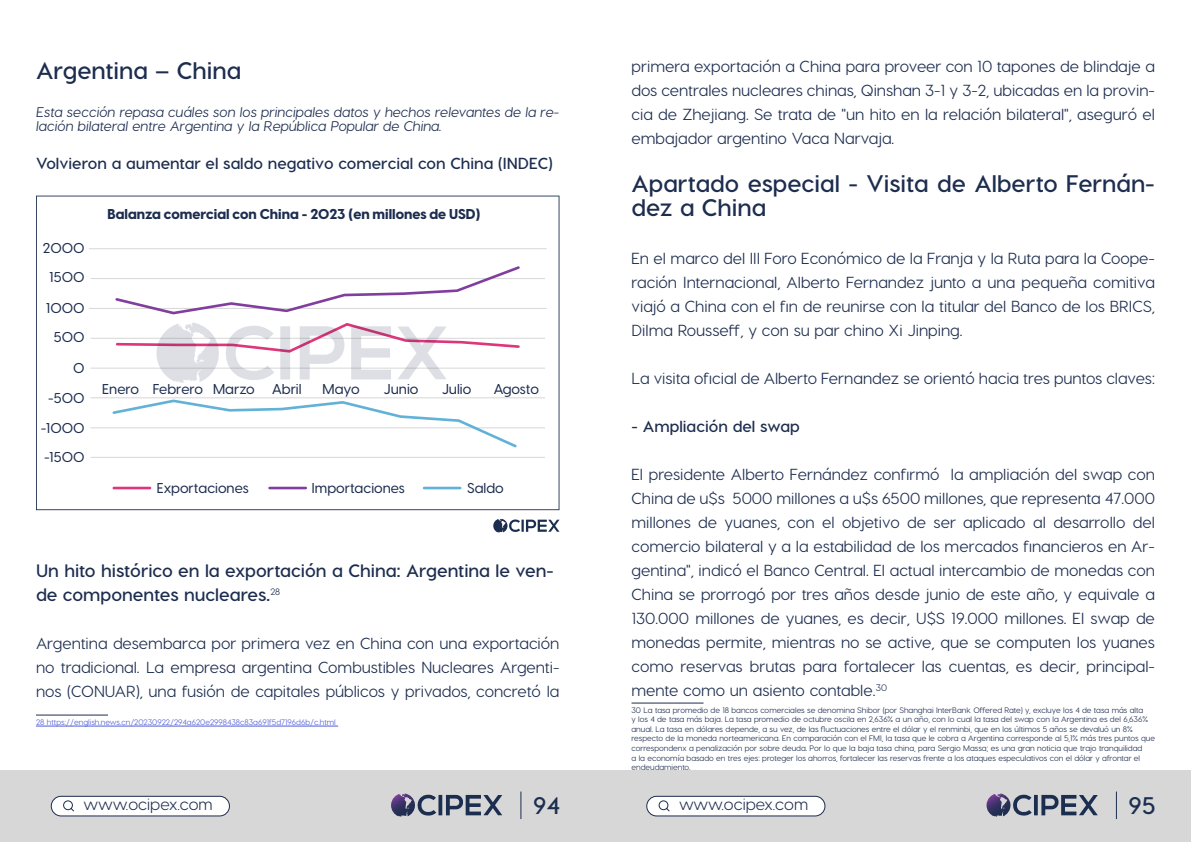
<style>
.page{position:relative;width:1191px;height:842px;background:#fff}
.page>*{position:absolute;margin:0;border:0;box-sizing:border-box;transform-origin:0 0}
.t1{font:700 24px/24px "Visby CF";color:#1d2d4f}
.t2{font:700 24px "Visby CF";color:#1c2e4f}
.t3{font:700 18px/24px "Visby CF";color:#1d2d4f}
.t4{font:500 16px/24px "Visby CF";color:#1d2d4f;text-align:justify}
.t5{font:700 16px "Visby CF";color:#1d2d4f}
.t6{font:16px "Visby CF";color:#1d2d4f}
.t7{font:500 14.1px/29px "Visby CF";color:#1d2d4f}
.t8{font:800 14.1px "Visby CF";color:#1d2d4f}
.t9{font:italic 500 14px/14px "Visby CF";color:#1d2d4f}
.t10{font:500 8px/9.6px "Visby CF";color:#1d2d4f}
.t11{font:500 8px "Visby CF";color:#4f5cd6}
</style>
<div class="page">
<div style="left:0;top:770px;width:595px;height:72px;background:#d7d7d7"></div>
<div style="left:595px;top:770px;width:596px;height:72px;background:#d7d7d7"></div>
<div style="left:51px;top:796px;width:178px;height:20px;background:#fff;border-radius:10px"></div>
<div style="left:51px;top:796px;width:179px;height:20px;border:1px solid #1d2d4f;border-radius:10px"></div>
<div style="left:647px;top:796px;width:178px;height:20px;background:#fff;border-radius:10px"></div>
<div style="left:646px;top:796px;width:179px;height:20px;border:1px solid #1d2d4f;border-radius:10px"></div>
<svg style="left:63px;top:800px;width:11px;height:12px"></svg>
<svg style="left:658px;top:800px;width:12px;height:12px"></svg>
<svg style="left:402px;top:794px;width:100px;height:22px"></svg>
<svg style="left:1013px;top:795px;width:84px;height:21px"></svg>
<svg style="left:997px;top:794px;width:10px;height:15px"></svg>
<svg style="left:520px;top:791px;width:1px;height:28px"></svg>
<svg style="left:1116px;top:791px;width:1px;height:28px"></svg>
<hr style="left:36px;top:714px;width:72px;height:1px;background:#1c2e4f">
<hr style="left:36px;top:726px;width:302px;height:1px;background:#4f5cd6">
<svg style="left:36px;top:196px;width:523px;height:314px"></svg>
<hr style="left:91px;top:397px;width:454px;height:1px;background:#d7d7d7">
<hr style="left:91px;top:427px;width:454px;height:1px;background:#d7d7d7">
<hr style="left:91px;top:457px;width:454px;height:1px;background:#d7d7d7">
<hr style="left:89px;top:308px;width:457px;height:1px;background:#d7d7d7">
<hr style="left:91px;top:338px;width:454px;height:1px;background:#d7d7d7">
<hr style="left:89px;top:248px;width:457px;height:1px;background:#d7d7d7">
<hr style="left:91px;top:278px;width:454px;height:1px;background:#d7d7d7">
<hr style="left:91px;top:368px;width:454px;height:1px;background:#d7d7d7">
<svg style="left:111px;top:398px;width:408px;height:52px"></svg>
<hr style="left:114px;top:487px;width:36px;height:2px;background:#dd367a">
<hr style="left:269px;top:487px;width:37px;height:2px;background:#813e9e">
<hr style="left:424px;top:487px;width:36px;height:2px;background:#61b2d6">
<svg style="left:113px;top:264px;width:409px;height:119px"></svg>
<svg style="left:493px;top:519px;width:66px;height:14px"></svg>
<hr style="left:631px;top:702px;width:72px;height:1px;background:#1c2e4f">
<h1 class="t1" style="left:36px;top:58px;width:207px">Argentina – China</h1>
<p class="t9" style="left:36px;top:105px;width:525px">Esta sección repasa cuáles son los principales datos y hechos relevantes de la re&shy;lación bilateral entre Argentina y la República Popular de China.</p>
<p class="t5" style="left:36px;top:153px;width:518px">Volvieron a aumentar el saldo negativo comercial con China (INDEC)</p>
<p class="t7" style="left:43px;top:232px;width:43px">2000</p>
<p class="t7" style="left:49px;top:261px;width:37px">1500</p>
<p class="t7" style="left:46px;top:292px;width:40px;line-height:29.3px;text-align:center">1000<br>500</p>
<p class="t7" style="left:73px;top:353px;width:13px">0</p>
<p class="t7" style="left:48px;top:382px;width:38px">-500</p>
<p class="t7" style="left:41px;top:413px;width:45px">-1000 -1500</p>
<p class="t8" style="left:107px;top:203px;width:375px">Balanza comercial con China - 2023 (en millones de USD)</p>
<p class="t7" style="left:102px;top:374px;width:201px">Enero Febrero Marzo Abril</p>
<p class="t7" style="left:323px;top:374px;width:38px">Mayo</p>
<p class="t7" style="left:384px;top:374px;width:36px">Junio</p>
<p class="t7" style="left:442px;top:374px;width:31px">Julio</p>
<p class="t7" style="left:494px;top:374px;width:47px">Agosto</p>
<p class="t7" style="left:157px;top:473px;width:93px">Exportaciones</p>
<p class="t7" style="left:312px;top:473px;width:94px">Importaciones</p>
<p class="t7" style="left:467px;top:473px;width:38px">Saldo</p>
<p class="t3" style="left:36px;top:558px;width:519px">Un hito histórico en la exportación a China: Argentina le ven&shy;de componentes nucleares.<sup>28</sup></p>
<p class="t4" style="left:36px;top:631px;width:525px">Argentina desembarca por primera vez en China con una exportación no tradicional. La empresa argentina Combustibles Nucleares Argenti&shy;nos (CONUAR), una fusión de capitales públicos y privados, concretó la</p>
<p class="t11" style="left:36px;top:717px;width:301px">28 https://english.news.cn/20230922/294a620e2998438c83a691f5d7196d6b/c.html</p>
<p class="t4" style="left:631px;top:54px;width:525px">primera exportación a China para proveer con 10 tapones de blindaje a dos centrales nucleares chinas, Qinshan 3-1 y 3-2, ubicadas en la provin&shy;cia de Zhejiang. Se trata de "un hito en la relación bilateral", aseguró el embajador argentino Vaca Narvaja.</p>
<h1 class="t1" style="left:631px;top:172px;width:525px">Apartado especial - Visita de Alberto Fernán&shy;dez a China</h1>
<p class="t4" style="left:631px;top:246px;width:525px">En el marco del III Foro Económico de la Franja y la Ruta para la Coope&shy;ración Internacional, Alberto Fernandez junto a una pequeña comitiva viajó a China con el fin de reunirse con la titular del Banco de los BRICS, Dilma Rousseff, y con su par chino Xi Jinping.</p>
<p class="t4" style="left:631px;top:366px;width:525px">La visita oficial de Alberto Fernandez se orientó hacia tres puntos claves:</p>
<p class="t5" style="left:631px;top:417px;width:170px">- Ampliación del swap</p>
<p class="t4" style="left:631px;top:462px;width:525px">El presidente Alberto Fernández confirmó la ampliación del swap con China de u$s 5000 millones a u$s 6500 millones, que representa 47.000 millones de yuanes, con el objetivo de ser aplicado al desarrollo del comercio bilateral y a la estabilidad de los mercados financieros en Ar&shy;gentina", indicó el Banco Central. El actual intercambio de monedas con China se prorrogó por tres años desde junio de este año, y equivale a 130.000 millones de yuanes, es decir, U$S 19.000 millones. El swap de monedas permite, mientras no se active, que se computen los yuanes como reservas brutas para fortalecer las cuentas, es decir, principal&shy;mente como un asiento contable.<sup>30</sup></p>
<p class="t10" style="left:631px;top:705px;width:525px">30 La tasa promedio de 18 bancos comerciales se denomina Shibor (por Shanghai InterBank Offered Rate) y, excluye los 4 de tasa más alta<br>y los 4 de tasa más baja. La tasa promedio de octubre oscila en 2,636% a un año, con lo cual la tasa del swap con la Argentina es del 6,636% anual. La tasa en dólares depende, a su vez, de las fluctuaciones entre el dólar y el renminbi, que en los últimos 5 años se devaluó un 8% respecto de la moneda norteamericana. En comparación con el FMI, la tasa que le cobra a Argentina corresponde al 5,1% más tres puntos que correspondenx a penalización por sobre deuda. Por lo que la baja tasa china, para Sergio Massa; es una gran noticia que trajo tranquilidad<br>a la economía basado en tres ejes: proteger los ahorros, fortalecer las reservas frente a los ataques especulativos con el dólar y afrontar el endeudamiento.</p>
<p class="t6" style="left:83px;top:792px;width:131px">www.ocipex.com</p>
<h1 class="t2" style="left:533px;top:791px;width:28px">94</h1>
<p class="t6" style="left:679px;top:792px;width:131px">www.ocipex.com</p>
<h1 class="t2" style="left:1128px;top:791px;width:29px">95</h1>
</div>
